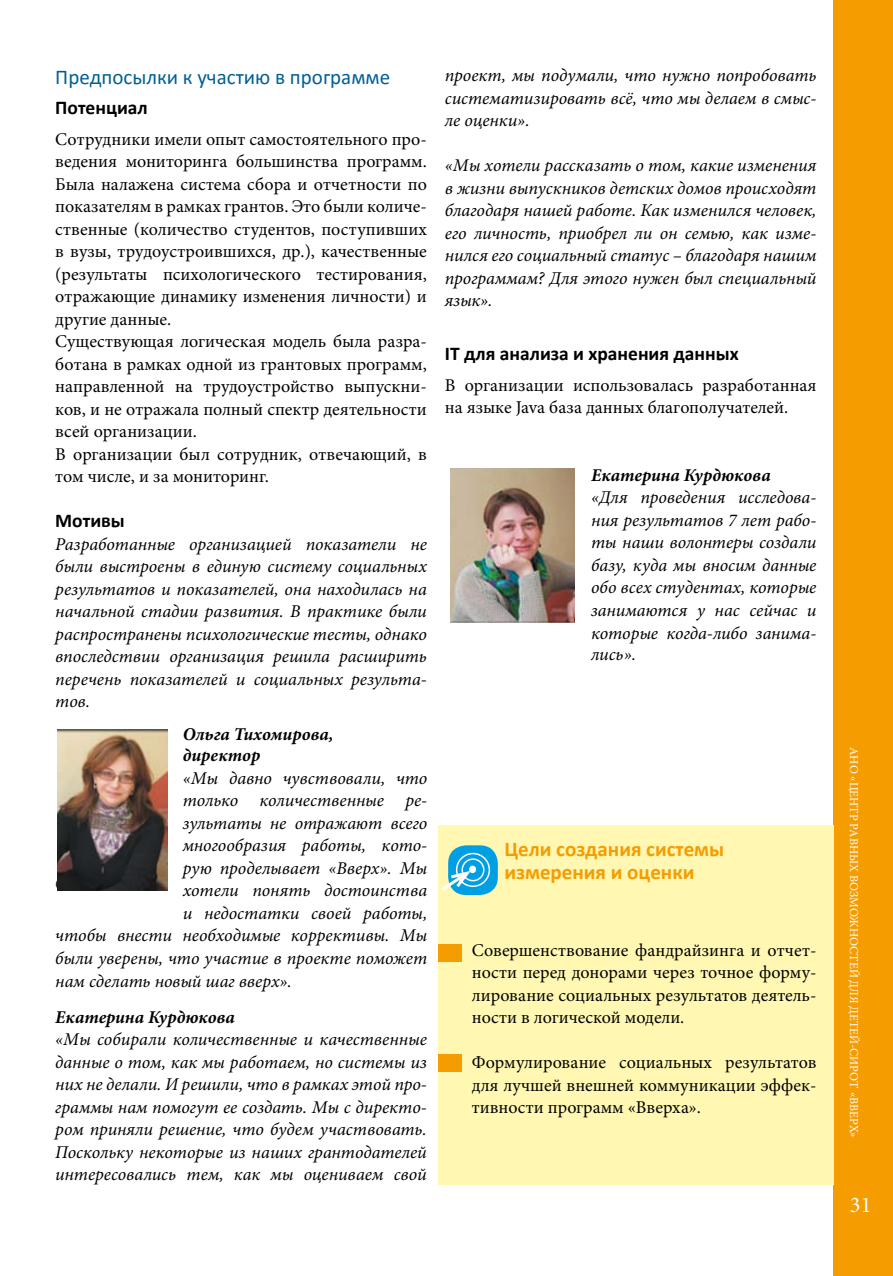
<style>
.page{position:relative;width:893px;height:1276px;background:#fff}
.page>*{position:absolute;margin:0;border:0;box-sizing:border-box;transform-origin:0 0}
.t1{font:22.5px "Minion Pro";color:#fff}
.t2{font:700 21px/22.5px "Calibri";color:#f59c00}
.t3{font:21px "Calibri";color:#025f94}
.t4{font:700 19.5px "Calibri";color:#000}
.t5{font:italic 18px/22.5px "Minion Pro";color:#000;text-align:justify}
.t6{font:18px/22.5px "Minion Pro";color:#000}
.t7{font:italic 700 18px/21px "Minion Pro";color:#000}
.t8{font:12px "Minion Pro";color:#fff}
</style>
<div class="page">
<div style="left:833px;top:0;width:60px;height:1276px;background:#f59c00"></div>
<div style="left:438px;top:825px;width:395px;height:359px;background:#fff7b2"></div>
<img style="left:451px;top:468px;width:123px;height:154px">
<img style="left:57px;top:729px;width:111px;height:162px">
<div style="left:438px;top:944px;width:23px;height:17px;background:#f59c00"></div>
<div style="left:438px;top:1054px;width:23px;height:17px;background:#f59c00"></div>
<div style="left:448px;top:845px;width:50px;height:50px;background:#009fe3;border-radius:18px"></div>
<div style="left:456px;top:853px;width:34px;height:34px;border:2px solid #fff;border-radius:50%"></div>
<div style="left:461px;top:858px;width:23px;height:23px;border:2px solid #fff;border-radius:50%"></div>
<svg style="left:469px;top:865px;width:7px;height:8px"></svg>
<svg style="left:441px;top:868px;width:34px;height:26px"></svg>
<p class="t3" style="left:55px;top:62px;width:336px">Предпосылки к участию в программе</p>
<p class="t4" style="left:55px;top:93px;width:94px">Потенциал</p>
<p class="t6" style="left:55px;top:128px;width:373px">Сотрудники имели опыт самостоятельного про&shy;ведения мониторинга большинства программ.<br>Была налажена система сбора и отчетности по показателям в рамках грантов. Это были количе&shy;ственные (количество студентов, поступивших в вузы, трудоустроившихся, др.), качественные (результаты психологического тестирования, отражающие динамику изменения личности) и другие данные.<br>Существующая логическая модель была разра&shy;ботана в рамках одной из грантовых программ, направленной на трудоустройство выпускни&shy;ков, и не отражала полный спектр деятельности всей организации.<br>В организации был сотрудник, отвечающий, в том числе, и за мониторинг.</p>
<p class="t4" style="left:55px;top:507px;width:71px">Мотивы</p>
<p class="t5" style="left:55px;top:533px;width:373px">Разработанные организацией показатели не были выстроены в единую систему социальных результатов и показателей, она находилась на начальной стадии развития. В практике были распространены психологические тесты, однако впоследствии организация решила расширить перечень показателей и социальных результа&shy;тов.</p>
<p class="t7" style="left:183px;top:724px;width:152px">Ольга Тихомирова, директор</p>
<p class="t5" style="left:183px;top:767px;width:246px">«Мы давно чувствовали, что</p>
<p class="t5" style="left:183px;top:789px;width:246px">только количественные ре-</p>
<p class="t5" style="left:183px;top:812px;width:246px">зультаты не отражают всего</p>
<p class="t5" style="left:183px;top:834px;width:246px">многообразия работы, кото-</p>
<p class="t5" style="left:183px;top:857px;width:246px">рую проделывает «Вверх». Мы</p>
<p class="t5" style="left:183px;top:879px;width:246px">хотели понять достоинства</p>
<p class="t5" style="left:183px;top:902px;width:246px">и недостатки своей работы,</p>
<p class="t5" style="left:55px;top:924px;width:374px">чтобы внести необходимые коррективы. Мы</p>
<p class="t5" style="left:55px;top:947px;width:373px">были уверены, что участие в проекте поможет</p>
<p class="t5" style="left:55px;top:969px;width:238px">нам сделать новый шаг вверх».</p>
<p class="t5" style="left:55px;top:870px;width:15px">@</p>
<p class="t7" style="left:55px;top:1006px;width:181px">Екатерина Курдюкова</p>
<p class="t5" style="left:55px;top:1028px;width:373px">«Мы собирали количественные и качественные данные о том, как мы работаем, но системы из них не делали. И решили, что в рамках этой про&shy;граммы нам помогут ее создать. Мы с директо&shy;ром приняли решение, что будем участвовать.<br>Поскольку некоторые из наших грантодателей интересовались тем, как мы оцениваем свой</p>
<p class="t5" style="left:445px;top:64px;width:373px">проект, мы подумали, что нужно попробовать систематизировать всё, что мы делаем в смыс&shy;ле оценки».</p>
<p class="t5" style="left:445px;top:154px;width:373px">«Мы хотели рассказать о том, какие изменения в жизни выпускников детских домов происходят благодаря нашей работе. Как изменился человек, его личность, приобрел ли он семью, как изме&shy;нился его социальный статус – благодаря нашим программам? Для этого нужен был специальный язык».</p>
<p class="t4" style="left:445px;top:339px;width:295px">IT для анализа и хранения данных</p>
<p class="t6" style="left:445px;top:374px;width:373px">В организации использовалась разработанная на языке Java база данных благополучателей.</p>
<p class="t7" style="left:591px;top:464px;width:181px">Екатерина Курдюкова</p>
<p class="t5" style="left:591px;top:486px;width:227px">«Для проведения исследова&shy;ния результатов 7 лет рабо&shy;ты наши волонтеры создали базу, куда мы вносим данные обо всех студентах, которые занимаются у нас сейчас и которые когда-либо занима&shy;лись».</p>
<p class="t2" style="left:504px;top:837px;width:221px">Цели создания системы измерения и оценки</p>
<p class="t6" style="left:472px;top:939px;width:346px;text-align:justify;text-indent:-27px">■ Совершенствование фандрайзинга и отчет&shy;ности перед донорами через точное форму&shy;лирование социальных результатов деятель&shy;ности в логической модели.</p>
<p class="t6" style="left:472px;top:1051px;width:346px;text-align:justify;text-indent:-27px">■ Формулирование социальных результатов для лучшей внешней коммуникации эффек&shy;тивности программ «Вверха».</p>
<p class="t8" style="left:862px;top:747px;width:392px;rotate:90deg">АНО «ЦЕНТР РАВНЫХ ВОЗМОЖНОСТЕЙ ДЛЯ ДЕТЕЙ-СИРОТ «ВВЕРХ»</p>
<p class="t1" style="left:850px;top:1189px;width:23px">31</p>
</div>
